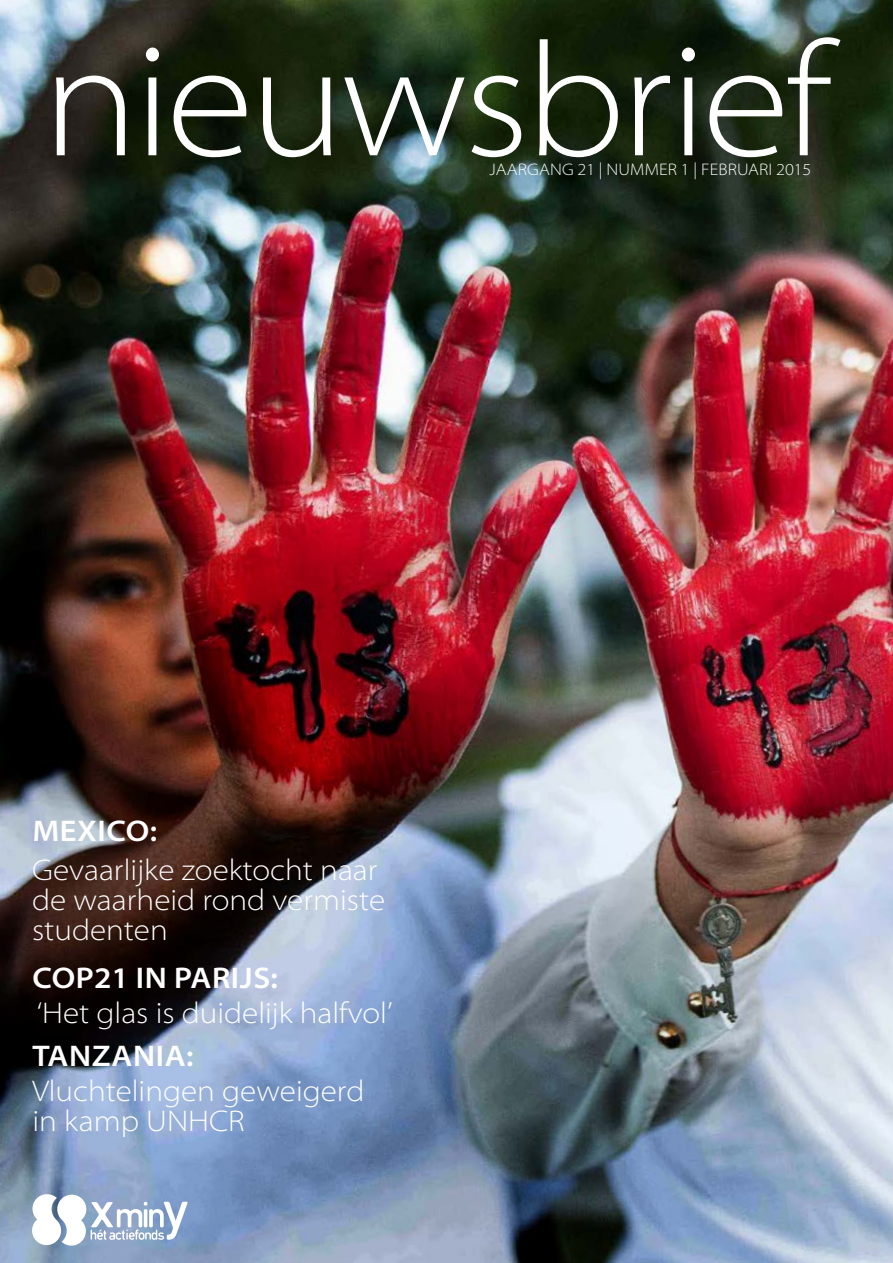
<style>
.page{position:relative;width:893px;height:1263px;background:#fff}
.page>*{position:absolute;margin:0;border:0;box-sizing:border-box;transform-origin:0 0}
.t1{font:300 semi-expanded 162px "Myriad Pro";letter-spacing:-.025em;color:#fff}
.t2{font:300 semi-expanded 30px/30px "Myriad Pro";color:#fff}
.t3{font:600 semi-expanded 30px "Myriad Pro";letter-spacing:.02em;color:#fff}
.t4{font:300 semi-expanded 16.8px "Myriad Pro";letter-spacing:.01em;color:#fff}
</style>
<div class="page">
<img style="left:0;top:0;width:893px;height:1263px">
<svg style="left:32px;top:1194px;width:156px;height:52px"></svg>
<h1 class="t1" style="left:43px;top:11px;width:791px">nieuwsbrief</h1>
<p class="t4" style="left:489px;top:160px;width:323px">JAARGANG 21 | NUMMER 1 | FEBRUARI 2015</p>
<p class="t3" style="left:32px;top:812px;width:126px">MEXICO:</p>
<p class="t2" style="left:32px;top:855px;width:355px">Gevaarlijke zoektocht naar de waarheid rond vermiste studenten</p>
<p class="t3" style="left:32px;top:958px;width:247px">COP21 IN PARIJS:</p>
<p class="t2" style="left:37px;top:999px;width:357px">‘Het glas is duidelijk halfvol’</p>
<p class="t3" style="left:32px;top:1036px;width:162px">TANZANIA:</p>
<p class="t2" style="left:32px;top:1077px;width:333px">Vluchtelingen geweigerd in kamp UNHCR</p>
</div>
